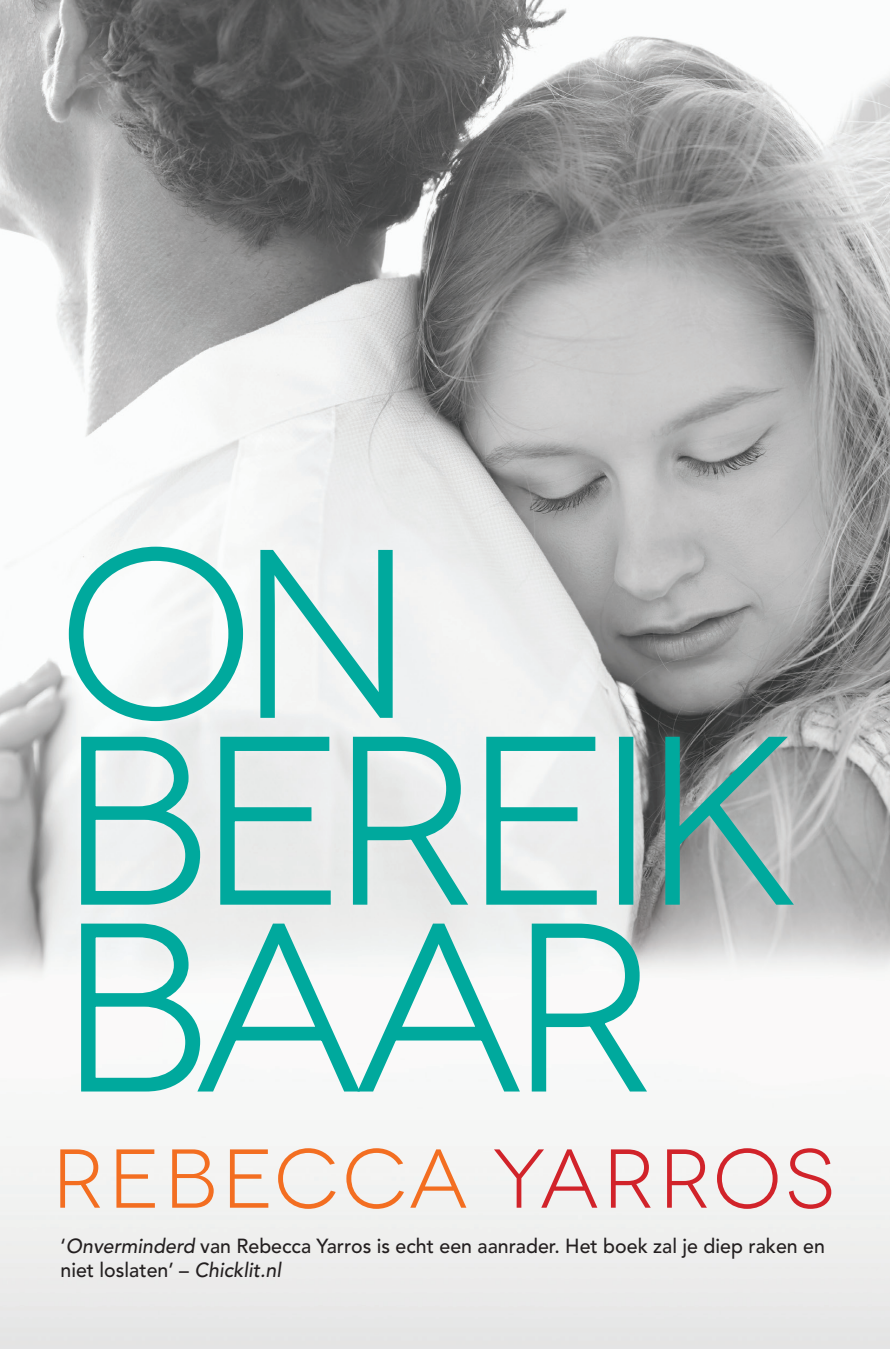
<style>
.page{position:relative;width:890px;height:1349px;background:#fff}
.page>*{position:absolute;margin:0;border:0;box-sizing:border-box;transform-origin:0 0}
.t1{font:300 231.75px/186.8px "Novecentowide";letter-spacing:-.04em;color:#00a99d}
.t2{font:83.25px "Novecentowide";letter-spacing:.05em;color:#f36e21}
.t3{font:500 20.25px/24.8px "Avenir";color:#231f20}
.s1{color:#d1232a}
.s2{font-style:italic}
</style>
<div class="page">
<img style="left:0;top:0;width:889px;height:1348px">
<div style="left:57px;top:536px;width:746px;height:567px;background:#fff;opacity:.29"></div>
<svg style="left:66px;top:544px;width:180px;height:180px"></svg>
<svg style="left:257px;top:545px;width:138px;height:178px"></svg>
<svg style="left:78px;top:734px;width:125px;height:173px"></svg>
<svg style="left:217px;top:734px;width:116px;height:173px;background:#b0dbd7"></svg>
<svg style="left:350px;top:734px;width:121px;height:175px;background:#b0dad7"></svg>
<svg style="left:483px;top:734px;width:116px;height:173px"></svg>
<div style="left:618px;top:736px;width:15px;height:168px;border:6px solid #00a99d"></div>
<svg style="left:662px;top:734px;width:134px;height:175px;background:#80a3a0"></svg>
<svg style="left:78px;top:920px;width:571px;height:176px"></svg>
<h1 class="t1" style="left:60px;top:543px;width:740px">ON<br>BEREIK<br>BAAR</h1>
<h2 class="t2" style="left:52px;top:1130px;width:784px">REBECCA <span class="s1">YARROS</span></h2>
<p class="t3" style="left:60px;top:1233px;width:765px">‘<span class="s2">Onverminderd</span> van Rebecca Yarros is echt een aanrader. Het boek zal je diep raken en niet loslaten’ – <span class="s2">Chicklit.nl</span></p>
</div>
